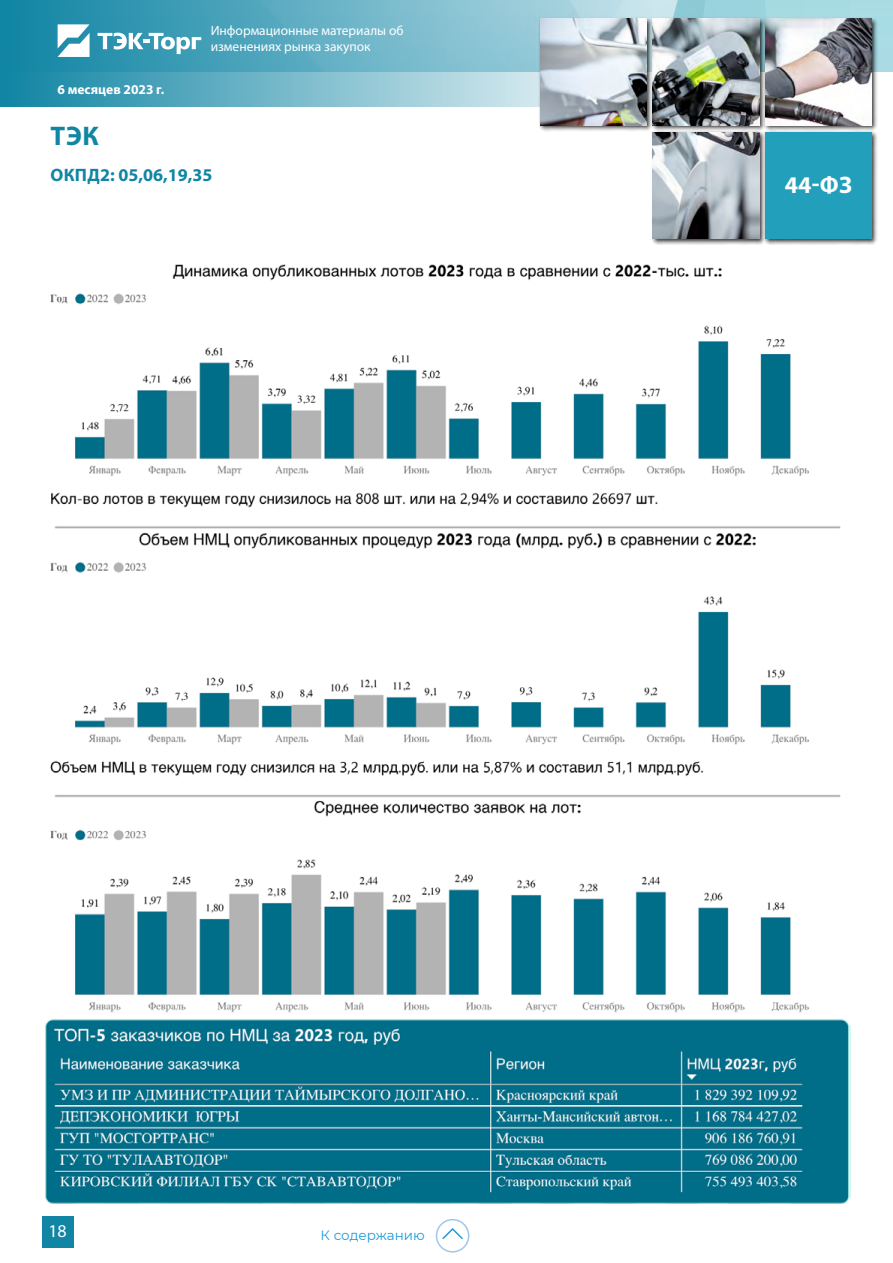
<style>
.page{position:relative;width:893px;height:1263px;background:#fff}
.page>*{position:absolute;margin:0;border:0;box-sizing:border-box;transform-origin:0 0}
.t1{font:700 27px "Myriad Pro";color:#1085a4}
.t2{font:700 24px "Myriad Pro";color:#fff}
.t3{font:700 18px "Myriad Pro";letter-spacing:.005em;color:#1085a4}
.t4{font:18px "Myriad Pro";color:#fff}
.t5{font:13.5px/16.2px "Myriad Pro";color:#fff}
.t6{font:700 13.5px "Myriad Pro";color:#fff}
.t7{font:13.5px "Montserrat";color:#209bd8}
</style>
<div class="page">
<svg style="left:653px;top:0;width:240px;height:72px;background:#a4d8e1"></svg>
<div style="left:42px;top:1216px;width:31px;height:32px;background:#1085a4"></div>
<svg style="left:0;top:0;width:653px;height:106px;background:#63afc4"></svg>
<svg style="left:58px;top:24px;width:32px;height:33px"></svg>
<svg style="left:98px;top:33px;width:103px;height:21px"></svg>
<div style="left:651px;top:17px;width:114px;height:114px;background:#000;opacity:.75"></div>
<img style="left:653px;top:19px;width:106px;height:106px">
<div style="left:538px;top:17px;width:114px;height:114px;background:#000;opacity:.75"></div>
<img style="left:540px;top:19px;width:106px;height:106px">
<div style="left:651px;top:131px;width:114px;height:114px;background:#000;opacity:.75"></div>
<img style="left:653px;top:133px;width:106px;height:106px">
<div style="left:764px;top:17px;width:114px;height:114px;background:#000;opacity:.75"></div>
<img style="left:765px;top:19px;width:107px;height:106px">
<div style="left:764px;top:131px;width:114px;height:114px;background:#000;opacity:.75"></div>
<div style="left:765px;top:133px;width:107px;height:106px;background:#22a0bb"></div>
<div style="left:436px;top:1219px;width:33px;height:33px;border:2px solid #a0c7eb;border-radius:50%"></div>
<svg style="left:442px;top:1227px;width:23px;height:13px"></svg>
<img style="left:45px;top:264px;width:805px;height:939px">
<p class="t6" style="left:58px;top:81px;width:108px">6 месяцев 2023 г.</p>
<p class="t5" style="left:211px;top:22px;width:194px">Информационные материалы об изменениях рынка закупок</p>
<h1 class="t1" style="left:51px;top:119px;width:50px">ТЭК</h1>
<h3 class="t3" style="left:50px;top:163px;width:163px">ОКПД2: 05,06,19,35</h3>
<h2 class="t2" style="left:785px;top:169px;width:69px">44-ФЗ</h2>
<h3 class="t4" style="left:48px;top:1220px;width:20px">18</h3>
<p class="t7" style="left:321px;top:1225px;width:106px">К содержанию</p>
</div>
